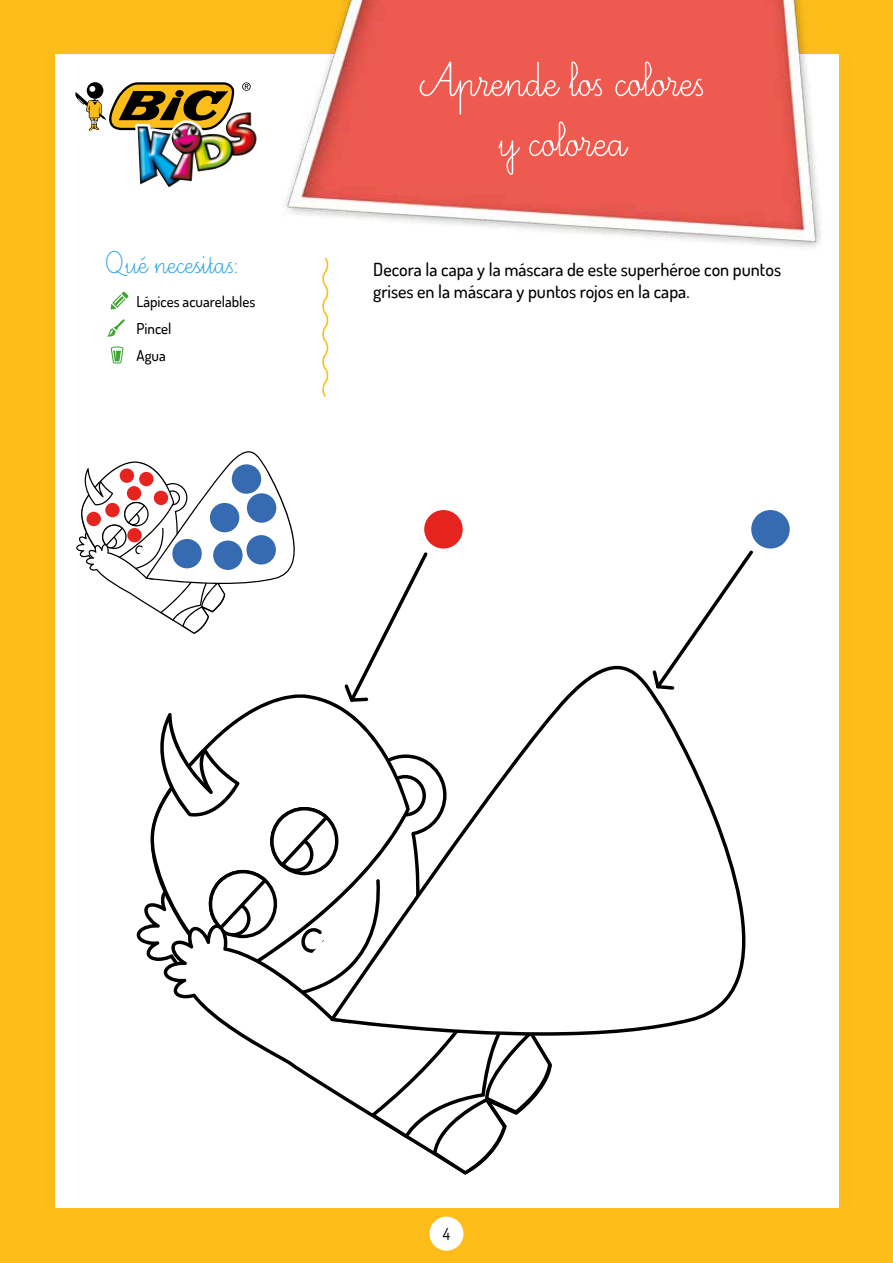
<style>
.page{position:relative;width:893px;height:1263px;background:#fcbd1b}
.page>*{position:absolute;margin:0;border:0;box-sizing:border-box;transform-origin:0 0}
.t1{font:60px/60px "Ecriture A Romain Orne";color:#fff;text-align:center}
.t2{font:39px "Ecriture A Romain Orne";color:#36a9e1}
.t3{font:500 18px/21.6px "Dosis";color:#000}
.t4{font:16.5px "Dosis";color:#000}
.t5{font:500 15px/27px "Dosis";color:#000}
</style>
<div class="page">
<div style="left:55px;top:55px;width:783px;height:1153px;background:#fff"></div>
<div style="left:429px;top:1216px;width:34px;height:35px;background:#fff;border-radius:50%"></div>
<img style="left:282px;top:0;width:543px;height:247px">
<svg style="left:75px;top:82px;width:176px;height:53px"></svg>
<img style="left:138px;top:112px;width:119px;height:76px">
<svg style="left:322px;top:257px;width:7px;height:140px"></svg>
<svg style="left:76px;top:451px;width:219px;height:183px"></svg>
<div style="left:232px;top:464px;width:29px;height:30px;background:#366ab1;border-radius:50%"></div>
<div style="left:120px;top:468px;width:14px;height:15px;background:#e52420;border-radius:50%"></div>
<div style="left:154px;top:491px;width:14px;height:14px;background:#e52420;border-radius:50%"></div>
<div style="left:127px;top:486px;width:14px;height:14px;background:#e52420;border-radius:50%"></div>
<div style="left:105px;top:503px;width:15px;height:14px;background:#e52420;border-radius:50%"></div>
<div style="left:87px;top:512px;width:14px;height:14px;background:#e52420;border-radius:50%"></div>
<div style="left:127px;top:528px;width:15px;height:14px;background:#e52420;border-radius:50%"></div>
<div style="left:139px;top:472px;width:15px;height:14px;background:#e52420;border-radius:50%"></div>
<div style="left:247px;top:493px;width:29px;height:30px;background:#366ab1;border-radius:50%"></div>
<div style="left:210px;top:503px;width:29px;height:29px;background:#366ab1;border-radius:50%"></div>
<div style="left:246px;top:535px;width:30px;height:29px;background:#366ab1;border-radius:50%"></div>
<div style="left:172px;top:539px;width:30px;height:29px;background:#366ab1;border-radius:50%"></div>
<div style="left:213px;top:540px;width:30px;height:30px;background:#366ab1;border-radius:50%"></div>
<svg style="left:245px;top:694px;width:85px;height:19px"></svg>
<svg style="left:137px;top:713px;width:415px;height:462px"></svg>
<svg style="left:332px;top:665px;width:288px;height:387px"></svg>
<svg style="left:330px;top:666px;width:416px;height:370px"></svg>
<div style="left:751px;top:510px;width:39px;height:38px;background:#366ab1;border-radius:50%"></div>
<div style="left:424px;top:510px;width:39px;height:38px;background:#e52420;border-radius:50%"></div>
<svg style="left:652px;top:550px;width:101px;height:140px"></svg>
<svg style="left:344px;top:552px;width:84px;height:150px"></svg>
<svg style="left:107px;top:319px;width:18px;height:18px"></svg>
<svg style="left:111px;top:292px;width:18px;height:17px"></svg>
<svg style="left:111px;top:346px;width:13px;height:17px"></svg>
<h2 class="t2" style="left:105px;top:244px;width:136px">Qué necesitas:</h2>
<p class="t5" style="left:136px;top:288px;width:120px">Lápices acuarelables<br>Pincel<br>Agua</p>
<h1 class="t1" style="left:418px;top:53px;width:288px">Aprende los colores y colorea</h1>
<p class="t3" style="left:373px;top:259px;width:409px">Decora la capa y la máscara de este superhéroe con puntos grises en la máscara y puntos rojos en la capa.</p>
<p class="t4" style="left:443px;top:1223px;width:9px">4</p>
</div>
